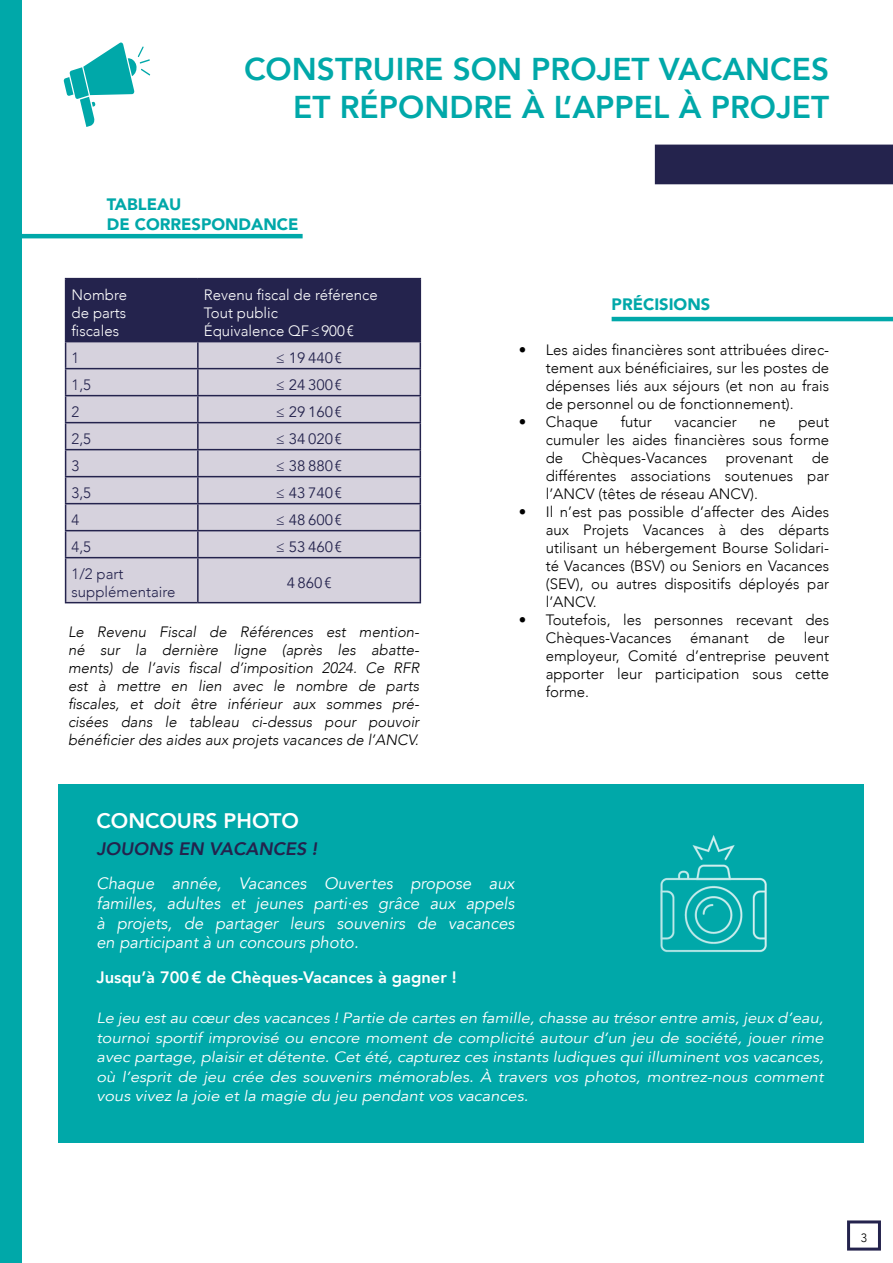
<style>
.page{position:relative;width:893px;height:1263px;background:#fff}
.page>*{position:absolute;margin:0;border:0;box-sizing:border-box;transform-origin:0 0}
.t1{font:800 31.5px/37.8px "Avenir";color:#00a8a9;text-align:right}
.t2{font:800 21px "Avenir";color:#fff}
.t3{font:italic 800 18px "Avenir";color:#24234d}
.t4{font:italic 16.5px/19.8px "Avenir";color:#fff;text-align:justify}
.t5{font:800 16.5px "Avenir";color:#fff}
.t6{font:900 16.5px/19.8px "Avenir";color:#00a8a9}
.t7{font:300 15px/18px "Avenir";color:#000;text-align:justify}
.t8{font:italic 300 15px/18px "Avenir";color:#000;text-align:justify}
.t9{font:300 15px/18px "Avenir";color:#fff;text-align:justify}
.t10{font:15px "Avenir";color:#24234d}
.t11{font:300 15px/18px "Avenir";color:#24234d}
.t12{font:italic 14.85px/19.5px "Avenir";color:#fff;text-align:justify;scale:1.11 1}
.t13{font:300 12px "Avenir";color:#000}
.s1{font-family:"Helvetica"}
.s2{font-family:"Helvetica";font-weight:300}
.s3{font-weight:300}
</style>
<div class="page">
<div style="left:0;top:0;width:21px;height:1263px;background:#00a8a9"></div>
<div style="left:66px;top:558px;width:354px;height:44px;background:#d6d2dd"></div>
<hr style="left:65px;top:278px;width:133px;height:1px;background:#24234d">
<hr style="left:65px;top:557px;width:133px;height:1px;background:#24234d">
<hr style="left:65px;top:558px;width:1px;height:44px;background:#24234d">
<hr style="left:65px;top:602px;width:133px;height:1px;background:#24234d">
<hr style="left:198px;top:278px;width:223px;height:1px;background:#24234d">
<svg style="left:65px;top:279px;width:356px;height:278px;background:#a3a0b4"></svg>
<hr style="left:198px;top:557px;width:223px;height:1px;background:#24234d">
<hr style="left:197px;top:558px;width:2px;height:44px;background:#24234d">
<hr style="left:420px;top:558px;width:1px;height:44px;background:#24234d">
<hr style="left:198px;top:602px;width:223px;height:1px;background:#24234d">
<div style="left:58px;top:785px;width:806px;height:358px;background:#00a8a9"></div>
<img style="left:660px;top:835px;width:107px;height:118px">
<div style="left:847px;top:1220px;width:34px;height:30px;border:3px solid #24234d"></div>
<div style="left:655px;top:145px;width:238px;height:39px;background:#24234d"></div>
<svg style="left:64px;top:42px;width:86px;height:85px"></svg>
<hr style="left:21px;top:234px;width:282px;height:4px;background:#00a8a9">
<hr style="left:612px;top:317px;width:281px;height:4px;background:#00a8a9">
<h1 class="t1" style="left:244px;top:51px;width:587px">CONSTRUIRE SON PROJET VACANCES<br>ET RÉPONDRE À L’APPEL À PROJET</h1>
<p class="t6" style="left:107px;top:194px;width:193px">TABLEAU<br>DE CORRESPONDANCE</p>
<p class="t9" style="left:72px;top:285px;width:57px">Nombre de parts fiscales</p>
<p class="t9" style="left:204px;top:285px;width:175px;text-align:left">Revenu fiscal de référence<br>Tout public<br>Équivalence QF<span class="s1">≤</span>900€</p>
<p class="t11" style="left:72px;top:348px;width:9px">1</p>
<p class="t10" style="left:276px;top:348px;width:67px"><span class="s2">≤</span> 19 440<span class="s3">€</span></p>
<p class="t11" style="left:72px;top:375px;width:21px">1,5</p>
<p class="t10" style="left:276px;top:375px;width:67px"><span class="s2">≤</span> 24 300<span class="s3">€</span></p>
<p class="t11" style="left:72px;top:402px;width:9px">2</p>
<p class="t10" style="left:276px;top:402px;width:67px"><span class="s2">≤</span> 29 160<span class="s3">€</span></p>
<p class="t11" style="left:72px;top:429px;width:21px">2,5</p>
<p class="t10" style="left:276px;top:429px;width:67px"><span class="s2">≤</span> 34 020<span class="s3">€</span></p>
<p class="t11" style="left:72px;top:456px;width:9px">3</p>
<p class="t10" style="left:276px;top:456px;width:67px"><span class="s2">≤</span> 38 880<span class="s3">€</span></p>
<p class="t11" style="left:72px;top:483px;width:21px">3,5</p>
<p class="t10" style="left:276px;top:483px;width:67px"><span class="s2">≤</span> 43 740<span class="s3">€</span></p>
<p class="t11" style="left:72px;top:510px;width:9px">4</p>
<p class="t10" style="left:276px;top:510px;width:67px"><span class="s2">≤</span> 48 600<span class="s3">€</span></p>
<p class="t11" style="left:72px;top:537px;width:21px">4,5</p>
<p class="t10" style="left:276px;top:537px;width:67px"><span class="s2">≤</span> 53 460<span class="s3">€</span></p>
<p class="t11" style="left:72px;top:564px;width:105px">1/2 part supplémentaire</p>
<p class="t10" style="left:287px;top:573px;width:46px">4 860<span class="s3">€</span></p>
<p class="t8" style="left:68px;top:622px;width:353px">Le Revenu Fiscal de Références est mention&shy;né sur la dernière ligne (après les abatte&shy;ments) de l’avis fiscal d’imposition 2024. Ce RFR est à mettre en lien avec le nombre de parts fiscales, et doit être inférieur aux sommes pré&shy;cisées dans le tableau ci-dessus pour pouvoir bénéficier des aides aux projets vacances de l’ANCV.</p>
<h2 class="t2" style="left:96px;top:804px;width:204px">CONCOURS PHOTO</h2>
<p class="t3" style="left:96px;top:838px;width:222px">JOUONS EN VACANCES !</p>
<p class="t6" style="left:612px;top:294px;width:100px">PRÉCISIONS</p>
<p class="t7" style="left:546px;top:341px;width:285px;text-indent:-27px">• Les aides financières sont attribuées direc&shy;tement aux bénéficiaires, sur les postes de dépenses liés aux séjours (et non au frais de personnel ou de fonctionnement).</p>
<p class="t7" style="left:519px;top:413px;width:81px">• Chaque</p>
<p class="t7" style="left:621px;top:413px;width:33px">futur</p>
<p class="t7" style="left:674px;top:413px;width:64px">vacancier</p>
<p class="t7" style="left:759px;top:413px;width:18px">ne</p>
<p class="t7" style="left:546px;top:413px;width:285px;text-indent:253px">peut cumuler les aides financières sous forme de Chèques-Vacances provenant de différentes associations soutenues par l’ANCV (têtes de réseau ANCV).</p>
<p class="t7" style="left:546px;top:503px;width:285px;text-indent:-27px">• Il n’est pas possible d’affecter des Aides aux Projets Vacances à des départs utilisant un hébergement Bourse Solidari&shy;té Vacances (BSV) ou Seniors en Vacances (SEV), ou autres dispositifs déployés par l’ANCV.</p>
<p class="t7" style="left:546px;top:611px;width:285px;text-indent:-27px">• Toutefois, les personnes recevant des<br>Chèques-Vacances</p>
<p class="t7" style="left:546px;top:629px;width:285px;text-indent:258px">leur employeur, Comité d’entreprise peuvent apporter leur participation sous cette forme.</p>
<p class="t7" style="left:690px;top:629px;width:60px">émanant</p>
<p class="t7" style="left:767px;top:629px;width:19px">de</p>
<p class="t4" style="left:96px;top:874px;width:420px">Chaque année, Vacances Ouvertes propose aux familles, adultes et jeunes parti·es grâce aux appels à projets, de partager leurs souvenirs de vacances en participant à un concours photo.</p>
<p class="t5" style="left:96px;top:964px;width:362px">Jusqu’à 700€ de Chèques-Vacances à gagner !</p>
<p class="t12" style="left:96px;top:1008px;width:657px">Le jeu est au cœur des vacances ! Partie de cartes en famille, chasse au trésor entre amis, jeux d’eau, tournoi sportif improvisé ou encore moment de complicité autour d’un jeu de société, jouer rime avec partage, plaisir et détente. Cet été, capturez ces instants ludiques qui illuminent vos vacances, où l’esprit de jeu crée des souvenirs mémorables. À travers vos photos, montrez-nous comment vous vivez la joie et la magie du jeu pendant vos vacances.</p>
<p class="t13" style="left:861px;top:1231px;width:8px">3</p>
</div>
